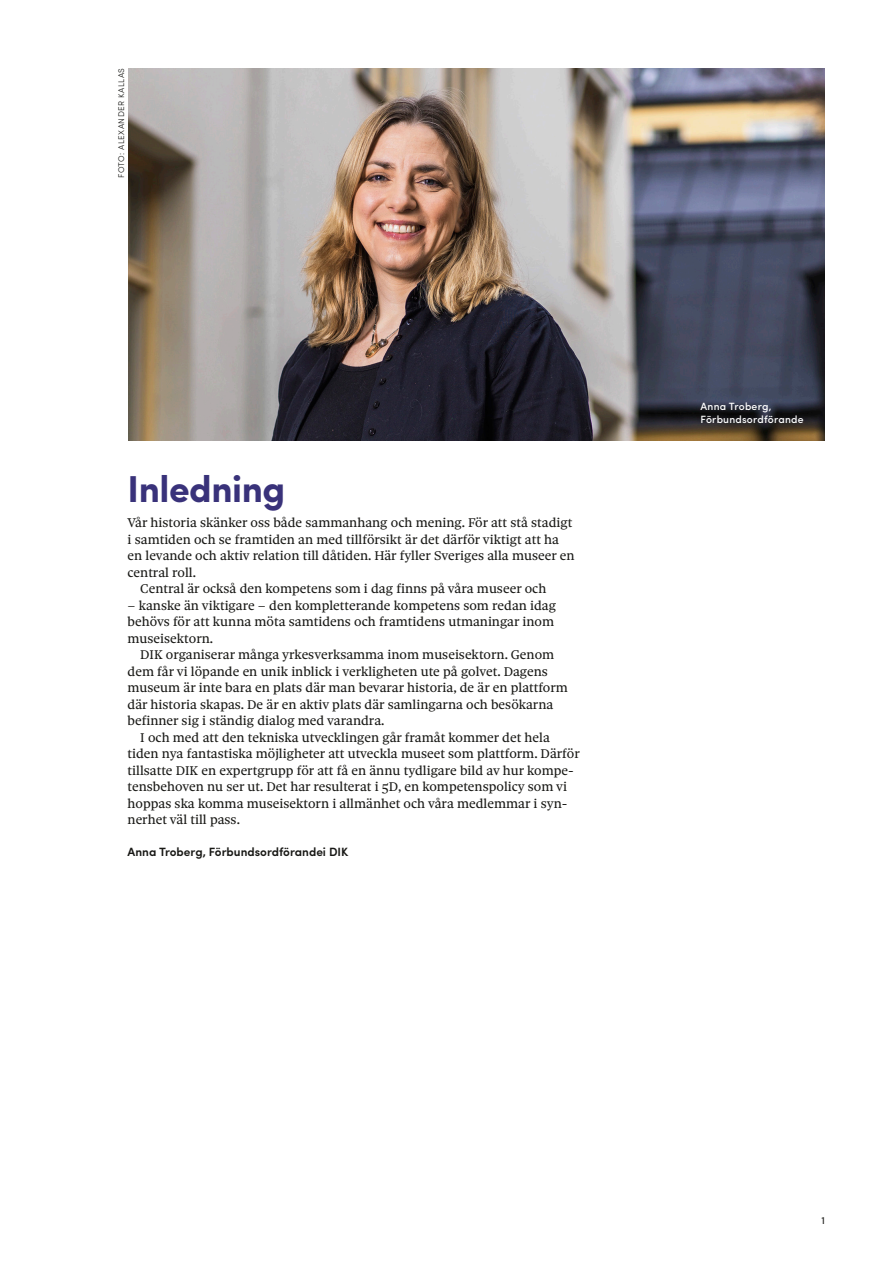
<style>
.page{position:relative;width:893px;height:1263px;background:#fff}
.page>*{position:absolute;margin:0;border:0;box-sizing:border-box;transform-origin:0 0}
.t1{font:700 37.5px "Sofia Pro";letter-spacing:-.01em;color:#39327a}
.t2{font:13.5px/16.5px "Sole Serif Text";color:#181815}
.t3{font:600 12px "Sofia Pro";color:#181815}
.t4{font:500 10.5px/13.5px "Sofia Pro";letter-spacing:.02em;color:#fff}
.t5{font:10.5px "Sofia Pro";color:#181815}
.t6{font:300 8.25px "Sofia Pro";letter-spacing:.05em;color:#181815}
</style>
<div class="page">
<img style="left:129px;top:68px;width:696px;height:372px">
<p class="t6" style="left:115px;top:178px;width:111px;rotate:-90deg">FOTO: ALEXANDER KALLAS</p>
<h1 class="t1" style="left:128px;top:461px;width:159px">Inledning</h1>
<p class="t2" style="left:128px;top:515px;width:446px">Vår historia skänker oss både sammanhang och mening. För att stå stadigt</p>
<p class="t2" style="left:128px;top:531px;width:433px">i samtiden och se framtiden an med tillförsikt är det därför viktigt att ha</p>
<p class="t2" style="left:128px;top:548px;width:448px">en levande och aktiv relation till dåtiden. Här fyller Sveriges alla museer en</p>
<p class="t2" style="left:128px;top:564px;width:70px">central roll.</p>
<p class="t2" style="left:140px;top:581px;width:407px">Central är också den kompetens som i dag finns på våra museer och</p>
<p class="t2" style="left:128px;top:597px;width:430px">– kanske än viktigare – den kompletterande kompetens som redan idag behövs för att kunna möta samtidens och framtidens utmaningar inom museisektorn.</p>
<p class="t2" style="left:128px;top:647px;width:442px;text-indent:13px">DIK organiserar många yrkesverksamma inom museisektorn. Genom dem får vi löpande en unik inblick i verkligheten ute på golvet. Dagens museum är inte bara en plats där man bevarar historia, de är en plattform där historia skapas. De är en aktiv plats där samlingarna och besökarna befinner sig i ständig dialog med varandra.</p>
<p class="t2" style="left:128px;top:729px;width:454px;text-indent:13px">I och med att den tekniska utvecklingen går framåt kommer det hela tiden nya fantastiska möjligheter att utveckla museet som plattform. Därför tillsatte DIK en expertgrupp för att få en ännu tydligare bild av hur kompe&shy;tensbehoven nu ser ut. Det har resulterat i 5D, en kompetenspolicy som vi hoppas ska komma museisektorn i allmänhet och våra medlemmar i syn&shy;nerhet väl till pass.</p>
<p class="t3" style="left:128px;top:843px;width:222px">Anna Troberg, Förbundsordförandei DIK</p>
<p class="t4" style="left:701px;top:398px;width:104px">Anna Troberg,<br>Förbundsordförande</p>
<p class="t5" style="left:821px;top:1212px;width:5px">1</p>
</div>
